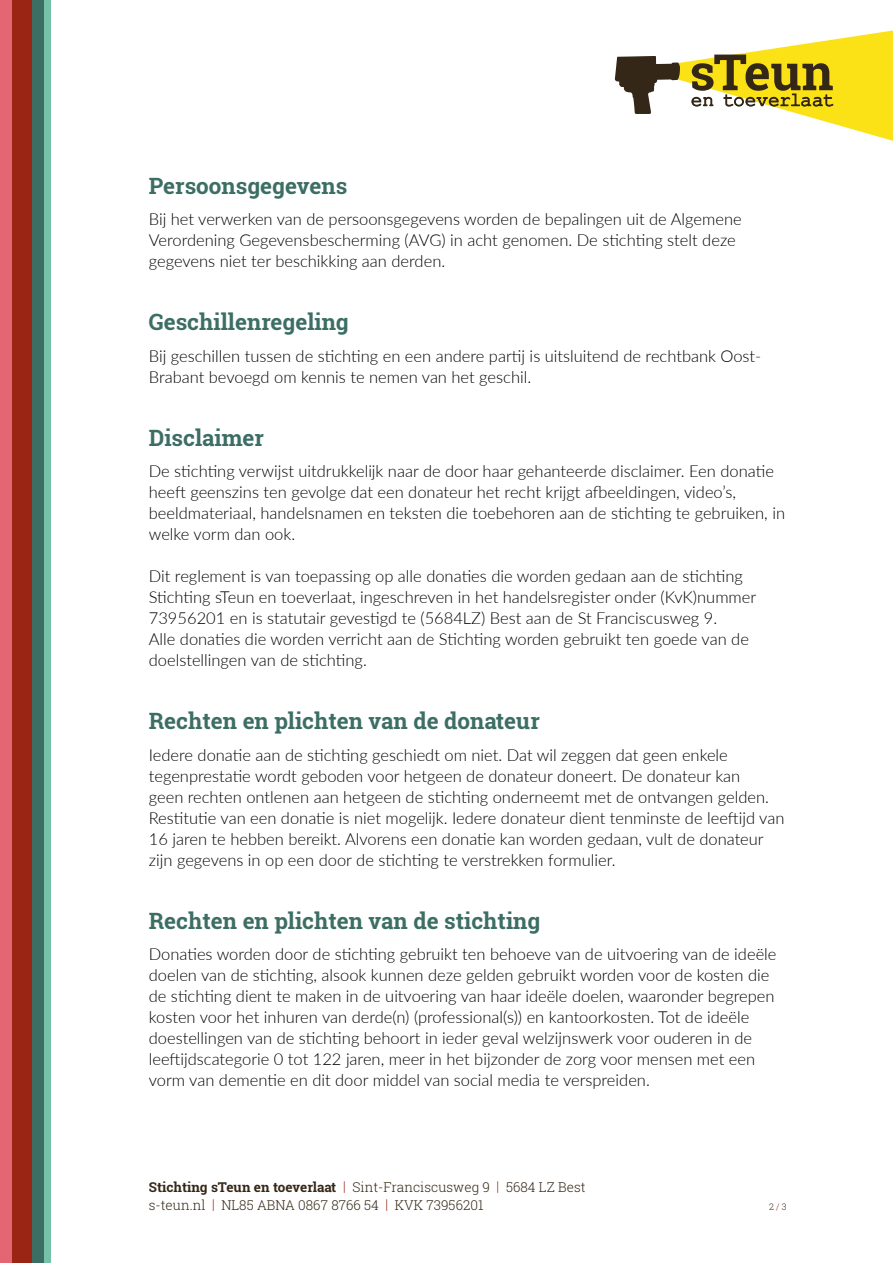
<style>
.page{position:relative;width:893px;height:1263px;background:#fff}
.page>*{position:absolute;margin:0;border:0;box-sizing:border-box;transform-origin:0 0}
.t1{font:700 50.25px "Roboto Slab";letter-spacing:-.02em;color:#352717}
.t2{font:700 22.5px "Roboto Slab";color:#3c6e64}
.t3{font:19.5px "Nimbus Mono";letter-spacing:-.015em;color:#352717}
.t4{font:300 16.5px/21px "Lato";color:#000}
.t5{font:300 13.5px/18px "Roboto Slab";color:#352717}
.t6{font:300 9px "Roboto Slab";color:#352717}
.s1{font-weight:700}
.s2{color:#9b2515}
</style>
<div class="page">
<div style="left:0;top:0;width:13px;height:1263px;background:#e56673"></div>
<div style="left:13px;top:0;width:19px;height:1263px;background:#9b2515"></div>
<div style="left:32px;top:0;width:13px;height:1263px;background:#3c6e64"></div>
<div style="left:45px;top:0;width:6px;height:1263px;background:#75c2a9"></div>
<svg style="left:615px;top:30px;width:278px;height:111px"></svg>
<h1 class="t1" style="left:689px;top:38px;width:146px">sTeun</h1>
<p class="t3" style="left:691px;top:87px;width:25px">en</p>
<p class="t3" style="left:723px;top:87px;width:113px">toeverlaat</p>
<h2 class="t2" style="left:149px;top:170px;width:200px">Persoonsgegevens</h2>
<p class="t4" style="left:149px;top:208px;width:594px">Bij het verwerken van de persoonsgegevens worden de bepalingen uit de Algemene<br>Verordening Gegevensbescherming (AVG) in acht genomen. De stichting stelt deze gegevens niet ter beschikking aan derden.</p>
<h2 class="t2" style="left:149px;top:307px;width:201px">Geschillenregeling</h2>
<p class="t4" style="left:149px;top:345px;width:614px">Bij geschillen tussen de stichting en een andere partij is uitsluitend de rechtbank Oost-<br>Brabant bevoegd om kennis te nemen van het geschil.</p>
<h2 class="t2" style="left:149px;top:422px;width:117px">Disclaimer</h2>
<p class="t4" style="left:149px;top:460px;width:638px">De stichting verwijst uitdrukkelijk naar de door haar gehanteerde disclaimer. Een donatie heeft geenszins ten gevolge dat een donateur het recht krijgt afbeeldingen, video’s, beeldmateriaal, handelsnamen en teksten die toebehoren aan de stichting te gebruiken, in welke vorm dan ook.</p>
<p class="t4" style="left:149px;top:565px;width:609px">Dit reglement is van toepassing op alle donaties die worden gedaan aan de stichting Stichting sTeun en toeverlaat, ingeschreven in het handelsregister onder (KvK)nummer 73956201 en is statutair gevestigd te (5684LZ) Best aan de St Franciscusweg 9.<br>Alle donaties die worden verricht aan de Stichting worden gebruikt ten goede van de doelstellingen van de stichting.</p>
<h2 class="t2" style="left:149px;top:706px;width:392px">Rechten en plichten van de donateur</h2>
<p class="t4" style="left:149px;top:744px;width:637px">Iedere donatie aan de stichting geschiedt om niet. Dat wil zeggen dat geen enkele tegenprestatie wordt geboden voor hetgeen de donateur doneert. De donateur kan<br>geen rechten ontlenen aan hetgeen de stichting onderneemt met de ontvangen gelden.<br>Restitutie van een donatie is niet mogelijk. Iedere donateur dient tenminste de leeftijd van 16 jaren te hebben bereikt. Alvorens een donatie kan worden gedaan, vult de donateur zijn gegevens in op een door de stichting te verstrekken formulier.</p>
<h2 class="t2" style="left:149px;top:905px;width:393px">Rechten en plichten van de stichting</h2>
<p class="t4" style="left:149px;top:943px;width:629px">Donaties worden door de stichting gebruikt ten behoeve van de uitvoering van de ideële doelen van de stichting, alsook kunnen deze gelden gebruikt worden voor de kosten die de stichting dient te maken in de uitvoering van haar ideële doelen, waaronder begrepen kosten voor het inhuren van derde(n) (professional(s)) en kantoorkosten. Tot de ideële doestellingen van de stichting behoort in ieder geval welzijnswerk voor ouderen in de leeftijdscategorie 0 tot 122 jaren, meer in het bijzonder de zorg voor mensen met een vorm van dementie en dit door middel van social media te verspreiden.</p>
<p class="t5" style="left:149px;top:1178px;width:438px"><span class="s1">Stichting sTeun en toeverlaat</span> <span class="s2">|</span> Sint-Franciscusweg 9 <span class="s2">|</span> 5684 LZ Best s-teun.nl <span class="s2">|</span> NL85 ABNA 0867 8766 54 <span class="s2">|</span> KVK 73956201</p>
<p class="t6" style="left:769px;top:1201px;width:19px">2 <span class="s2">/</span> 3</p>
</div>
